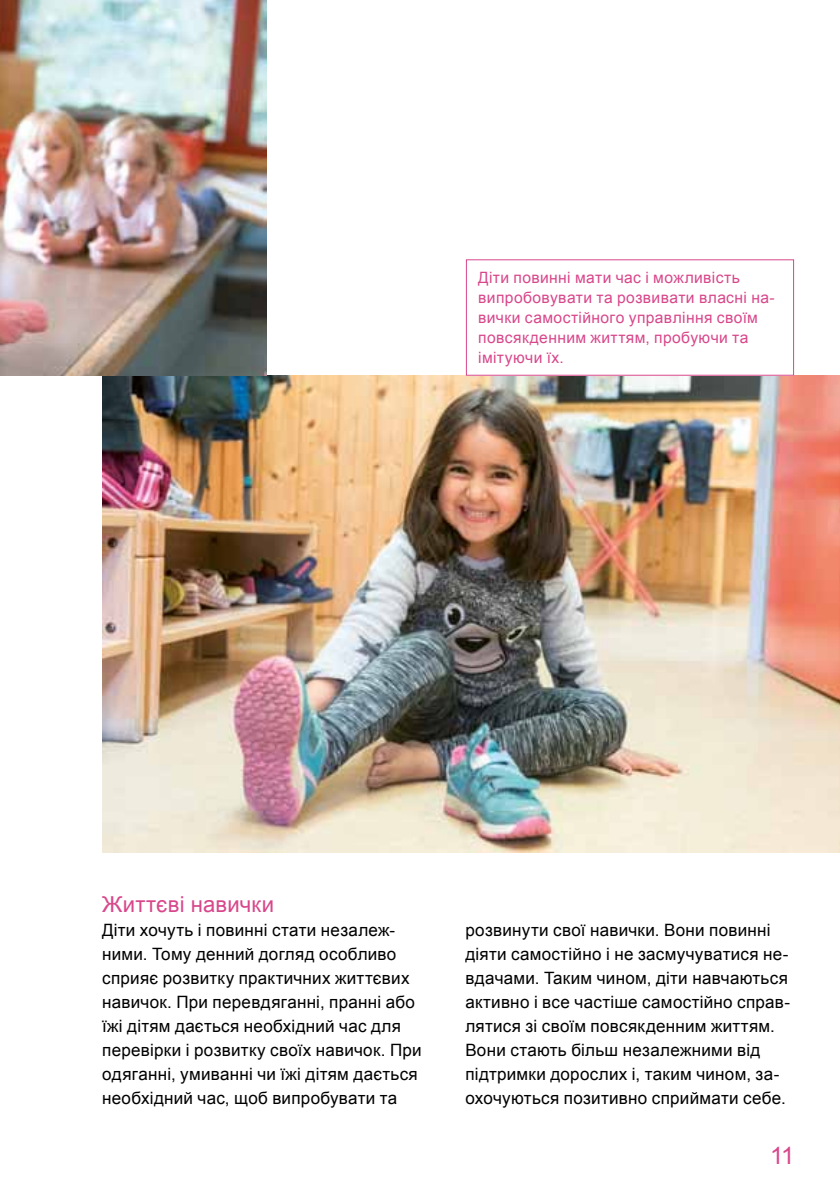
<style>
.page{position:relative;width:840px;height:1191px;background:#fff}
.page>*{position:absolute;margin:0;border:0;box-sizing:border-box;transform-origin:0 0}
.t1{font:24px "Arial";color:#d8478b}
.t2{font:22px "Arial";letter-spacing:.01em;color:#d8478b}
.t3{font:17px/24px "Arial";letter-spacing:.015em;color:#000}
.t4{font:15.6px/20px "Arial";letter-spacing:.025em;color:#d8478b}
</style>
<div class="page">
<img style="left:102px;top:376px;width:737px;height:476px">
<div style="left:465px;top:259px;width:328px;height:117px;border:1px solid #d8478b"></div>
<img style="left:0;top:0;width:266px;height:376px">
<p class="t4" style="left:478px;top:268px;width:298px">Діти повинні мати час і можливість випробовувати та розвивати власні на&shy;вички самостійного управління своїм повсякденним життям, пробуючи та імітуючи їх.</p>
<p class="t2" style="left:102px;top:890px;width:173px">Життєві навички</p>
<p class="t3" style="left:102px;top:918px;width:321px">Діти хочуть і повинні стати незалеж&shy;ними. Тому денний догляд особливо сприяє розвитку практичних життєвих навичок. При перевдяганні, пранні або їжі дітям дається необхідний час для перевірки і розвитку своїх навичок. При одяганні, умиванні чи їжі дітям дається необхідний час, щоб випробувати та</p>
<p class="t3" style="left:465px;top:918px;width:326px">розвинути свої навички. Вони повинні діяти самостійно і не засмучуватися не&shy;вдачами. Таким чином, діти навчаються активно і все частіше самостійно справ&shy;лятися зі своїм повсякденним життям.<br>Вони стають більш незалежними від підтримки дорослих і, таким чином, за&shy;охочуються позитивно сприймати себе.</p>
<h1 class="t1" style="left:769px;top:1140px;width:26px">11</h1>
</div>
